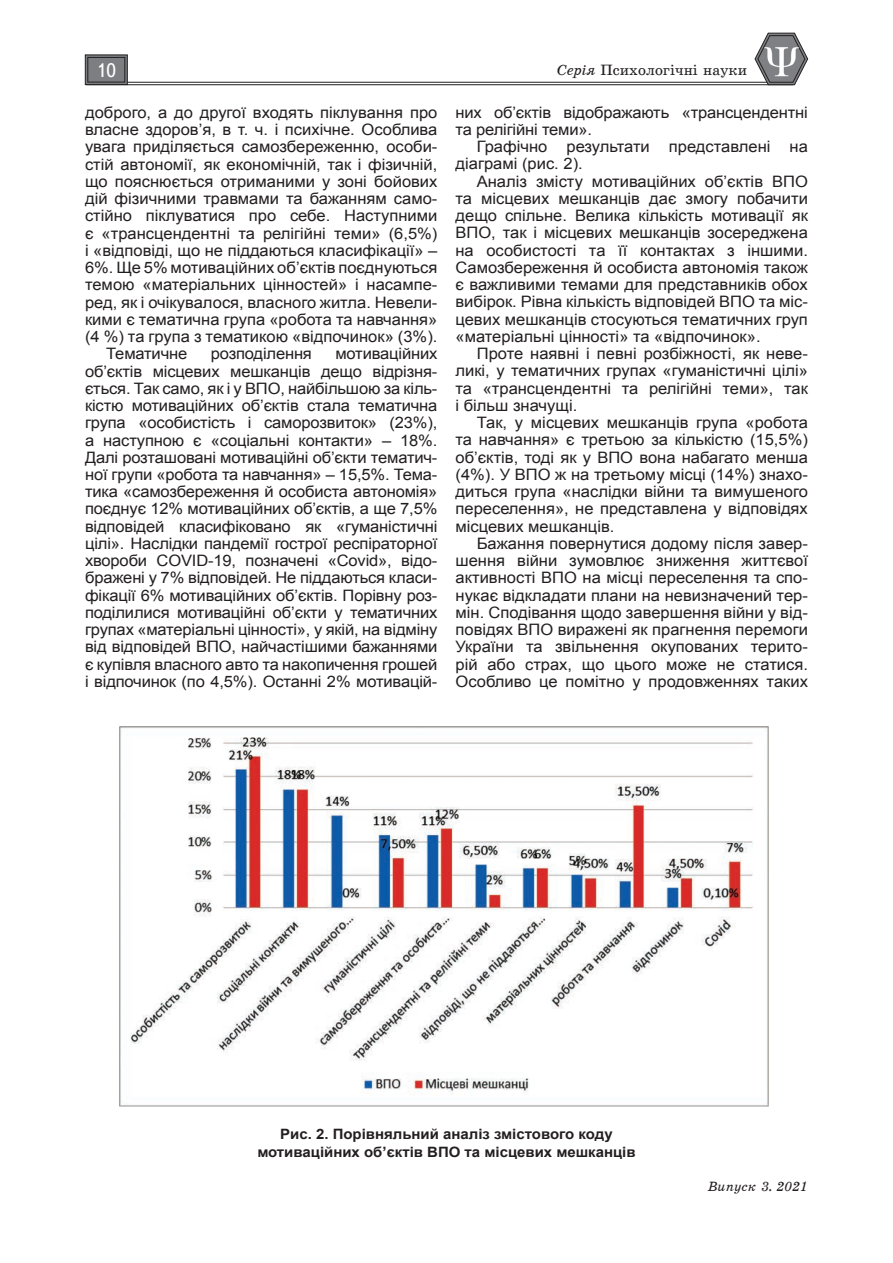
<style>
.page{position:relative;width:893px;height:1263px;background:#fff}
.page>*{position:absolute;margin:0;border:0;box-sizing:border-box;transform-origin:0 0}
.t1{font:19.5px "Ukrainian Text";color:#fff}
.Текст_основной_G{font:15.75px/17.2px "Arial";color:#231f20;text-align:justify;scale:1.05 1}
.t2{font:15px "Ukrainian School";color:#231f20}
.Рисунок_подпись{font:700 14.25px/17.2px "Arial";color:#231f20;text-align:center;scale:1.05 1}
.t3{font:italic 13.5px "Ukrainian School";color:#231f20}
.s1{font-style:italic}
</style>
<div class="page">
<hr style="left:86px;top:82px;width:707px;height:1px;background:#231f20">
<hr style="left:86px;top:84px;width:707px;height:1px;background:#231f20">
<svg style="left:85px;top:54px;width:43px;height:31px"></svg>
<div style="left:88px;top:57px;width:37px;height:25px;border:1px solid #231f20"></div>
<svg style="left:754px;top:32px;width:54px;height:53px"></svg>
<img style="left:762px;top:42px;width:38px;height:39px">
<img style="left:119px;top:727px;width:650px;height:380px">
<p class="t1" style="left:96px;top:60px;width:22px">10</p>
<p class="t2" style="left:557px;top:62px;width:192px"><span class="s1">Серiя</span> Психологiчнi науки</p>
<p class="Текст_основной_G" style="left:85px;top:104px;width:337px">доброго, а до другої входять піклування про власне здоров’я, в т. ч. і психічне. Особлива увага приділяється самозбереженню, особи&shy;стій автономії, як економічній, так і фізичній, що пояснюється отриманими у зоні бойових дій фізичними травмами та бажанням само&shy;стійно піклуватися про себе. Наступними є «трансцендентні та релігійні теми» (6,5%) і «відповіді, що не піддаються класифікації» – 6%. Ще 5% мотиваційних об’єктів поєднуються темою «матеріальних цінностей» і насампе&shy;ред, як і очікувалося, власного житла. Невели&shy;кими є тематична група «робота та навчання» (4 %) та група з тематикою «відпочинок» (3%).</p>
<p class="Текст_основной_G" style="left:106px;top:345px;width:79px">Тематичне</p>
<p class="Текст_основной_G" style="left:211px;top:345px;width:98px">розподілення</p>
<p class="Текст_основной_G" style="left:85px;top:345px;width:337px;text-indent:250px">мотиваційних об’єктів місцевих мешканців дещо відрізня&shy;ється. Так само, як і у ВПО, найбільшою за кіль&shy;кістю мотиваційних об’єктів стала тематична група «особистість і саморозвиток» (23%), а наступною є «соціальні контакти» – 18%.<br>Далі розташовані мотиваційні об’єкти тематич&shy;ної групи «робота та навчання» – 15,5%. Тема&shy;тика «самозбереження й особиста автономія» поєднує 12% мотиваційних об’єктів, а ще 7,5% відповідей класифіковано як «гуманістичні цілі». Наслідки пандемії гострої респіраторної хвороби COVID-19, позначені «Covid», відо&shy;бражені у 7% відповідей. Не піддаються класи&shy;фікації 6% мотиваційних об’єктів. Порівну роз&shy;поділилися мотиваційні об’єкти у тематичних групах «матеріальні цінності», у якій, на відміну від відповідей ВПО, найчастішими бажаннями є купівля власного авто та накопичення грошей і відпочинок (по 4,5%). Останні 2% мотивацій-</p>
<p class="Текст_основной_G" style="left:455px;top:104px;width:337px">них об’єктів відображають «трансцендентні та релігійні теми».</p>
<p class="Текст_основной_G" style="left:455px;top:138px;width:337px;text-indent:21px">Графічно результати представлені на діаграмі (рис. 2).</p>
<p class="Текст_основной_G" style="left:455px;top:173px;width:337px;text-indent:21px">Аналіз змісту мотиваційних об’єктів ВПО та місцевих мешканців дає змогу побачити дещо спільне. Велика кількість мотивації як ВПО, так і місцевих мешканців зосереджена на особистості та її контактах з іншими.<br>Самозбереження й особиста автономія також є важливими темами для представників обох вибірок. Рівна кількість відповідей ВПО та міс&shy;цевих мешканців стосуються тематичних груп «матеріальні цінності» та «відпочинок».</p>
<p class="Текст_основной_G" style="left:455px;top:345px;width:337px;text-indent:21px">Проте наявні і певні розбіжності, як неве&shy;ликі, у тематичних групах «гуманістичні цілі» та «трансцендентні та релігійні теми», так і більш значущі.</p>
<p class="Текст_основной_G" style="left:455px;top:414px;width:337px;text-indent:21px">Так, у місцевих мешканців група «робота та навчання» є третьою за кількістю (15,5%) об’єктів, тоді як у ВПО вона набагато менша (4%). У ВПО ж на третьому місці (14%) знахо&shy;диться група «наслідки війни та вимушеного переселення», не представлена у відповідях місцевих мешканців.</p>
<p class="Текст_основной_G" style="left:455px;top:535px;width:337px;text-indent:21px">Бажання повернутися додому після завер&shy;шення війни зумовлює зниження життєвої активності ВПО на місці переселення та спо&shy;нукає відкладати плани на невизначений тер&shy;мін. Сподівання щодо завершення війни у від&shy;повідях ВПО виражені як прагнення перемоги України та звільнення окупованих терито&shy;рій або страх, що цього може не статися.<br>Особливо це помітно у продовженнях таких</p>
<p class="Рисунок_подпись" style="left:257px;top:1126px;width:362px">Рис. 2. Порівняльний аналіз змістового коду мотиваційних об’єктів ВПО та місцевих мешканців</p>
<p class="t3" style="left:708px;top:1179px;width:102px">Випуск 3. 2021</p>
</div>
